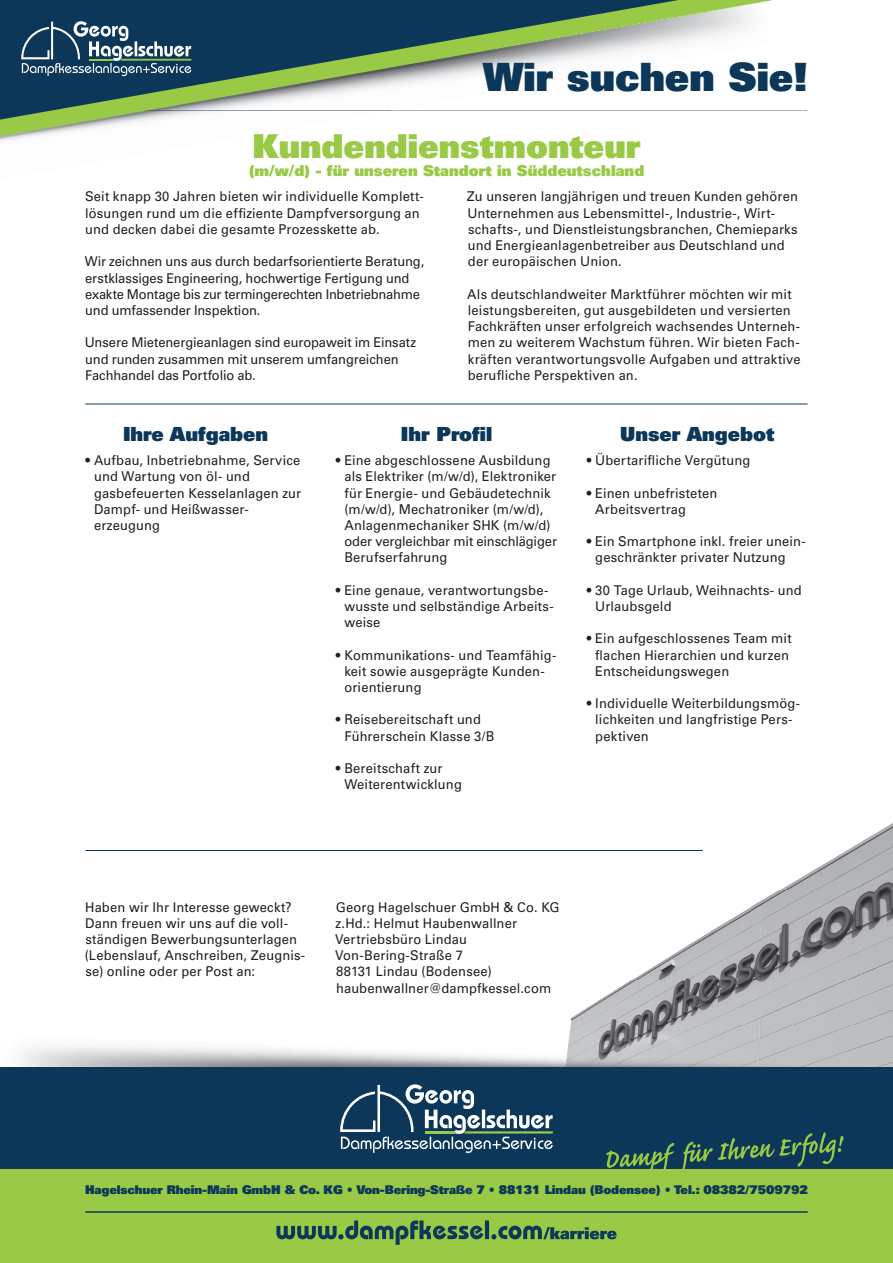
<style>
.page{position:relative;width:893px;height:1263px;background:#fff}
.page>*{position:absolute;margin:0;border:0;box-sizing:border-box;transform-origin:0 0}
.t1{font:900 39px "Univers";color:#0c3759}
.t2{font:900 33px "Univers";color:#98ca45}
.t3{font:900 19.5px "Univers";color:#0c3759}
.t4{font:900 15px "Univers";color:#98ca45}
.t5{font:13.5px/16.2px "Univers";letter-spacing:.01em;color:#231f20;scale:.96 1}
.t6{font:13.5px/16.2px "Univers";letter-spacing:-.01em;color:#231f20;scale:.96 1}
.t7{font:900 12px "Univers";letter-spacing:-.01em;color:#0c3759}
</style>
<div class="page">
<img style="left:570px;top:823px;width:323px;height:202px">
<img style="left:21px;top:1025px;width:872px;height:42px">
<div style="left:0;top:1067px;width:893px;height:196px;background:#0c3759"></div>
<div style="left:0;top:1169px;width:893px;height:94px;background:#98ca45"></div>
<svg style="left:773px;top:110px;width:34px;height:1px"></svg>
<img style="left:0;top:136px;width:33px;height:5px">
<svg style="left:0;top:0;width:773px;height:136px"></svg>
<svg style="left:0;top:0;width:678px;height:120px"></svg>
<svg style="left:606px;top:1132px;width:238px;height:37px"></svg>
<svg style="left:276px;top:1220px;width:341px;height:25px"></svg>
<hr style="left:86px;top:1211px;width:721px;height:2px;background:#0c3759">
<svg style="left:21px;top:21px;width:170px;height:55px;background:#40627a"></svg>
<hr style="left:86px;top:404px;width:721px;height:1px;background:#0c3759">
<svg style="left:340px;top:1084px;width:213px;height:69px"></svg>
<hr style="left:86px;top:850px;width:616px;height:1px;background:#0c3759">
<h1 class="t1" style="left:483px;top:51px;width:326px">Wir suchen Sie!</h1>
<h2 class="t2" style="left:253px;top:125px;width:389px">Kundendienstmonteur</h2>
<p class="t4" style="left:249px;top:161px;width:397px">(m/w/d) - für unseren Standort in Süddeutschland</p>
<p class="t5" style="left:85px;top:189px;width:354px">Seit knapp 30 Jahren bieten wir individuelle Komplett&shy;lösungen rund um die effiziente Dampfversorgung an und decken dabei die gesamte Prozesskette ab.</p>
<p class="t6" style="left:85px;top:253px;width:355px">Wir zeichnen uns aus durch bedarfsorientierte Beratung, erstklassiges Engineering, hochwertige Fertigung und exakte Montage bis zur termingerechten Inbetriebnahme und umfassender Inspektion.</p>
<p class="t6" style="left:85px;top:334px;width:347px">Unsere Mietenergieanlagen sind europaweit im Einsatz und runden zusammen mit unserem umfangreichen<br>Fachhandel das Portfolio ab.</p>
<p class="t5" style="left:467px;top:189px;width:346px">Zu unseren langjährigen und treuen Kunden gehören Unternehmen aus Lebensmittel-, Industrie-, Wirt&shy;schafts-, und Dienstleistungsbranchen, Chemieparks und Energieanlagenbetreiber aus Deutschland und der europäischen Union.</p>
<p class="t5" style="left:467px;top:286px;width:349px">Als deutschlandweiter Marktführer möchten wir mit leistungsbereiten, gut ausgebildeten und versierten Fachkräften unser erfolgreich wachsendes Unterneh&shy;men zu weiterem Wachstum führen. Wir bieten Fach&shy;kräften verantwortungsvolle Aufgaben und attraktive berufliche Perspektiven an.</p>
<h3 class="t3" style="left:123px;top:421px;width:147px">Ihre Aufgaben</h3>
<h3 class="t3" style="left:401px;top:421px;width:93px">Ihr Profil</h3>
<h3 class="t3" style="left:620px;top:421px;width:156px">Unser Angebot</h3>
<p class="t5" style="left:94px;top:452px;width:217px;text-indent:-9px">• Aufbau, Inbetriebnahme, Service und Wartung von öl- und gasbefeuerten Kesselanlagen zur<br>Dampf- und Heißwasser&shy;erzeugung</p>
<p class="t5" style="left:587px;top:452px;width:172px">• Übertarifliche Vergütung</p>
<p class="t5" style="left:344px;top:452px;width:223px;text-indent:-9px">• Eine abgeschlossene Ausbildung als Elektriker (m/w/d), Elektroniker für Energie- und Gebäudetechnik (m/w/d), Mechatroniker (m/w/d),<br>Anlagenmechaniker SHK (m/w/d) oder vergleichbar mit einschlägiger<br>Berufserfahrung</p>
<p class="t5" style="left:344px;top:582px;width:220px;text-indent:-9px">• Eine genaue, verantwortungsbe&shy;wusste und selbständige Arbeits&shy;weise</p>
<p class="t5" style="left:344px;top:647px;width:222px;text-indent:-9px">• Kommunikations- und Teamfähig&shy;keit sowie ausgeprägte Kunden&shy;orientierung</p>
<p class="t5" style="left:344px;top:711px;width:158px;text-indent:-9px">• Reisebereitschaft und<br>Führerschein Klasse 3/B</p>
<p class="t5" style="left:344px;top:760px;width:124px;text-indent:-9px">• Bereitschaft zur<br>Weiterentwicklung</p>
<p class="t5" style="left:595px;top:485px;width:129px;text-indent:-9px">• Einen unbefristeten<br>Arbeitsvertrag</p>
<p class="t5" style="left:595px;top:533px;width:221px;text-indent:-9px">• Ein Smartphone inkl. freier unein&shy;geschränkter privater Nutzung</p>
<p class="t5" style="left:595px;top:582px;width:217px;text-indent:-9px">• 30 Tage Urlaub, Weihnachts- und<br>Urlaubsgeld</p>
<p class="t5" style="left:595px;top:630px;width:206px;text-indent:-9px">• Ein aufgeschlossenes Team mit flachen Hierarchien und kurzen<br>Entscheidungswegen</p>
<p class="t5" style="left:595px;top:695px;width:215px;text-indent:-9px">• Individuelle Weiterbildungsmög&shy;lichkeiten und langfristige Pers&shy;pektiven</p>
<p class="t5" style="left:85px;top:899px;width:231px">Haben wir Ihr Interesse geweckt?<br>Dann freuen wir uns auf die voll&shy;ständigen Bewerbungsunterlagen (Lebenslauf, Anschreiben, Zeugnis&shy;se) online oder per Post an:</p>
<p class="t5" style="left:335px;top:899px;width:235px">Georg Hagelschuer GmbH &amp; Co. KG z.Hd.: Helmut Haubenwallner<br>Vertriebsbüro Lindau<br>Von-Bering-Straße 7<br>88131 Lindau (Bodensee) haubenwallner@dampfkessel.com</p>
<p class="t7" style="left:85px;top:1182px;width:724px">Hagelschuer Rhein-Main GmbH &amp; Co. KG • Von-Bering-Straße 7 • 88131 Lindau (Bodensee) • Tel.: 08382/7509792</p>
</div>
